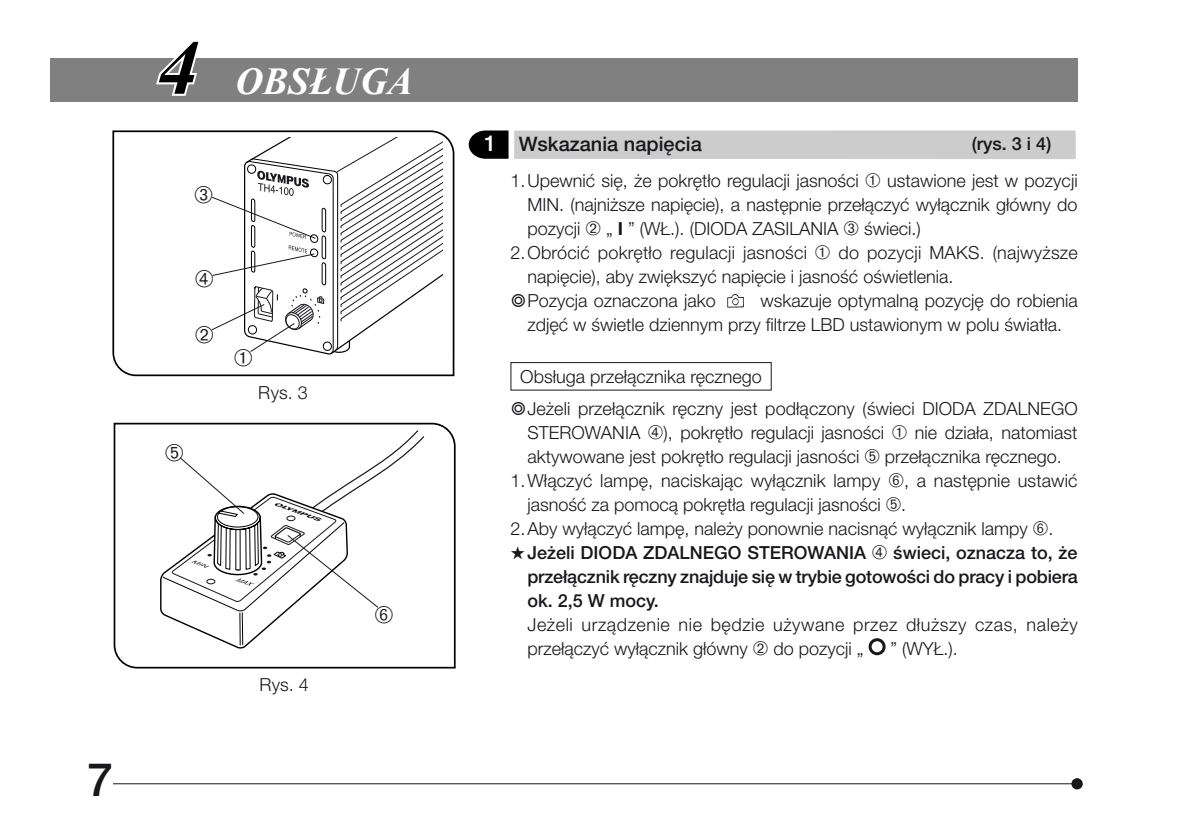
<style>
.page{position:relative;width:1191px;height:840px;background:#fff}
.page>*{position:absolute;margin:0;border:0;box-sizing:border-box;transform-origin:0 0}
.t1{font:500 46px "Helvetica Neue LT Pro";color:#1a171c}
.big_headline{font:italic 700 38px "Times New Roman";color:#fff}
.no{font:22px "Olympus Leicht Normal";color:#1a171c}
.small_headline{font:500 20px "Helvetica Neue LT Pro";color:#1a171c}
.no-2{font:300 18px/24px "Helvetica Neue LT Pro";color:#1a171c}
.no-3{font:500 18px/24px "Helvetica Neue LT Pro";letter-spacing:-.01em;color:#1a171c;text-align:justify}
.no-4{font:300 18px/24px "Helvetica Neue LT Pro";letter-spacing:.03em;color:#1a171c}
.table_tab{font:300 18px "Helvetica Neue LT Pro";color:#1a171c}
.Fig{font:300 18px "Helvetica Neue LT Pro";letter-spacing:.01em;color:#1a171c}
.small_headline-2{font:500 18px "Helvetica Neue LT Pro";color:#1a171c}
.s1{font-size:22px;color:#fff}
.s2{font-family:"Olympus Leicht Normal";font-weight:400}
.s3{font-weight:700}
</style>
<div class="page">
<hr style="left:113px;top:782px;width:964px;height:1px;background:#1a171c">
<svg style="left:1071px;top:777px;width:11px;height:12px"></svg>
<div style="left:51px;top:58px;width:1026px;height:43px;background:#808080"></div>
<svg style="left:156px;top:41px;width:43px;height:55px"></svg>
<svg style="left:112px;top:130px;width:343px;height:247px"></svg>
<svg style="left:469px;top:130px;width:39px;height:29px"></svg>
<div style="left:514px;top:130px;width:561px;height:29px;background:#ccc"></div>
<svg style="left:113px;top:422px;width:343px;height:247px"></svg>
<div style="left:868px;top:638px;width:17px;height:17px;border:3px solid #1a171c;border-radius:50%"></div>
<div style="left:510px;top:362px;width:261px;height:28px;border:1px solid #1a171c"></div>
<img style="left:726px;top:294px;width:18px;height:14px">
<svg style="left:160px;top:430px;width:264px;height:218px"></svg>
<svg style="left:195px;top:138px;width:247px;height:216px"></svg>
<p class="big_headline" style="left:235px;top:55px;width:179px">OBSŁUGA</p>
<p class="no" style="left:195px;top:266px;width:21px">|</p>
<p class="no" style="left:195px;top:322px;width:21px">²</p>
<p class="no" style="left:165px;top:440px;width:21px">ƒ</p>
<p class="no" style="left:234px;top:345px;width:21px">@</p>
<p class="Fig" style="left:258px;top:381px;width:51px">Rys. 3</p>
<h1 class="t1" style="left:87px;top:751px;width:27px">7</h1>
<p class="Fig" style="left:259px;top:673px;width:51px">Rys. 4</p>
<p class="no" style="left:374px;top:601px;width:21px">…</p>
<p class="small_headline" style="left:484px;top:132px;width:219px"><span class="s1">1</span> Wskazania napięcia</p>
<p class="small_headline-2" style="left:972px;top:133px;width:81px">(rys. 3 i 4)</p>
<p class="no-2" style="left:527px;top:168px;width:552px;text-align:justify;text-indent:-17px">1.Upewnić się, że pokrętło regulacji jasności <span class="s2">@</span> ustawione jest w pozycji MIN. (najniższe napięcie), a następnie przełączyć wyłącznik główny do pozycji</p>
<p class="no-2" style="left:606px;top:216px;width:316px">„ <span class="s3">I</span> ” (WŁ.). (DIODA ZASILANIA ✓ świeci.)</p>
<p class="no-2" style="left:527px;top:240px;width:552px;text-indent:-17px">2.Obrócić pokrętło regulacji jasności <span class="s2">@</span> do pozycji MAKS. (najwyższe napięcie), aby zwiększyć napięcie i jasność oświetlenia.</p>
<p class="no-2" style="left:510px;top:288px;width:207px"><span class="s2">}</span>Pozycja oznaczona jako</p>
<p class="no-2" style="left:527px;top:288px;width:552px;text-indent:233px">wskazuje optymalną pozycję do robienia zdjęć w świetle dziennym przy filtrze LBD ustawionym w polu światła.</p>
<p class="table_tab" style="left:520px;top:365px;width:243px">Obsługa przełącznika ręcznego</p>
<p class="no-2" style="left:527px;top:396px;width:552px;text-align:justify;text-indent:-17px"><span class="s2">}</span>Jeżeli przełącznik ręczny jest podłączony (świeci DIODA ZDALNEGO STEROWANIA <span class="s2">|</span>), pokrętło regulacji jasności <span class="s2">@</span> nie działa, natomiast aktywowane jest pokrętło regulacji jasności <span class="s2">ƒ</span> przełącznika ręcznego.</p>
<p class="no-2" style="left:527px;top:468px;width:551px;text-indent:-17px">1.Włączyć lampę, naciskając wyłącznik lampy <span class="s2">…</span>, a następnie ustawić jasność za pomocą pokrętła regulacji jasności <span class="s2">ƒ</span>.</p>
<p class="no-2" style="left:510px;top:516px;width:544px">2.Aby wyłączyć lampę, należy ponownie nacisnąć wyłącznik lampy <span class="s2">…</span>.</p>
<p class="no-3" style="left:527px;top:540px;width:552px;text-indent:-17px"><span class="s2">#</span>Jeżeli DIODA ZDALNEGO STEROWANIA <span class="s2">|</span> świeci, oznacza to, że przełącznik ręczny znajduje się w trybie gotowości do pracy i pobiera ok. 2,5 W mocy.</p>
<p class="no-4" style="left:527px;top:612px;width:552px">Jeżeli urządzenie nie będzie używane przez dłuższy czas, należy przełączyć wyłącznik główny <span class="s2">²</span> do pozycji „</p>
<p class="no-2" style="left:890px;top:636px;width:69px">” (WYŁ.).</p>
</div>
